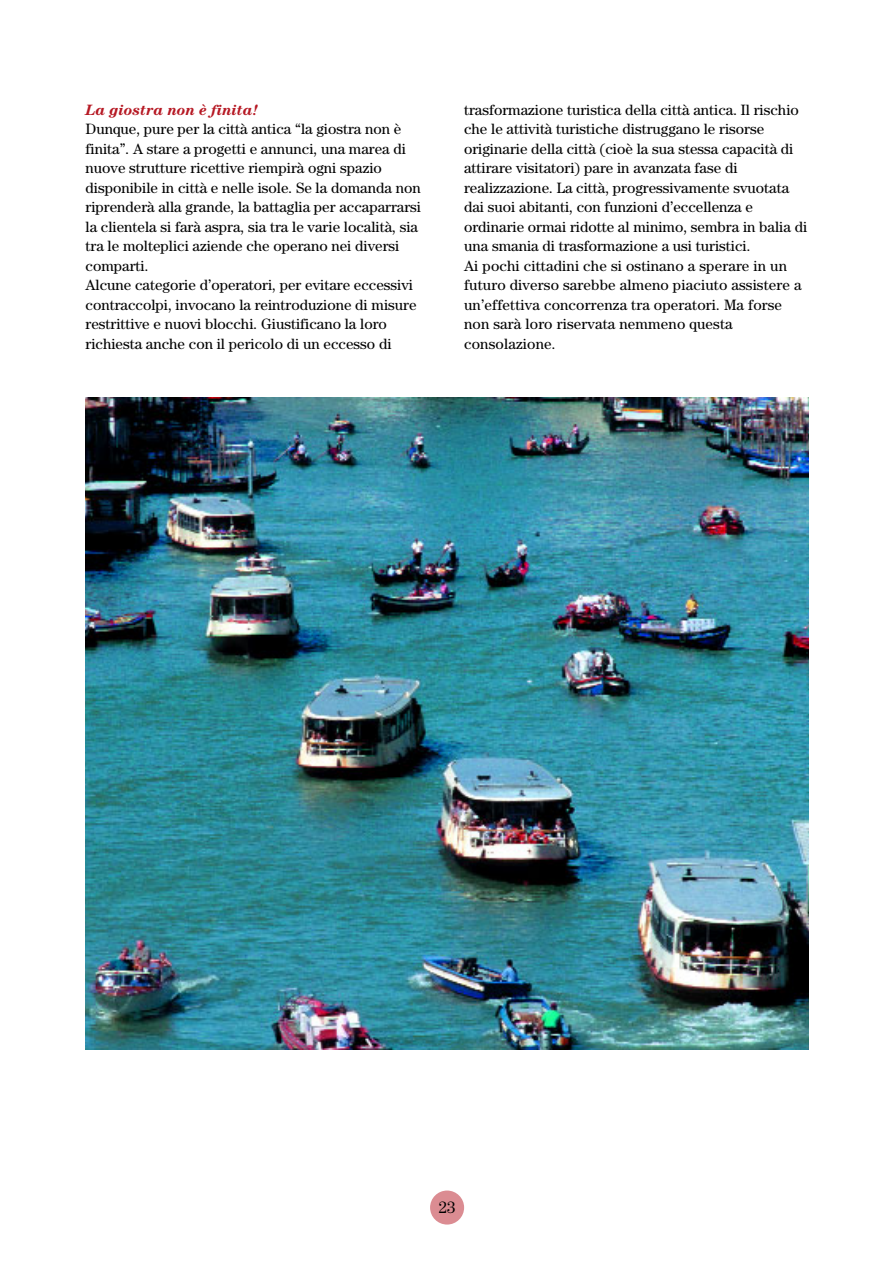
<style>
.page{position:relative;width:893px;height:1263px;background:#fff}
.page>*{position:absolute;margin:0;border:0;box-sizing:border-box;transform-origin:0 0}
.t1{font:16.5px "Century";color:#000}
.t2{font:15px/19.5px "Century";color:#000}
.t3{font:italic 700 15px "Century";color:#b61924}
</style>
<div class="page">
<div style="left:430px;top:1191px;width:34px;height:34px;background:#db8c92;border-radius:50%"></div>
<img style="left:85px;top:397px;width:723px;height:653px">
<p class="t3" style="left:85px;top:105px;width:174px">La giostra non è finita!</p>
<p class="t2" style="left:85px;top:121px;width:337px">Dunque, pure per la città antica “la giostra non è finita”. A stare a progetti e annunci, una marea di nuove strutture ricettive riempirà ogni spazio disponibile in città e nelle isole. Se la domanda non riprenderà alla grande, la battaglia per accaparrarsi la clientela si farà aspra, sia tra le varie località, sia tra le molteplici aziende che operano nei diversi comparti.<br>Alcune categorie d’operatori, per evitare eccessivi contraccolpi, invocano la reintroduzione di misure restrittive e nuovi blocchi. Giustificano la loro richiesta anche con il pericolo di un eccesso di</p>
<p class="t2" style="left:464px;top:101px;width:344px">trasformazione turistica della città antica. Il rischio che le attività turistiche distruggano le risorse originarie della città (cioè la sua stessa capacità di attirare visitatori) pare in avanzata fase di realizzazione. La città, progressivamente svuotata dai suoi abitanti, con funzioni d’eccellenza e ordinarie ormai ridotte al minimo, sembra in balia di una smania di trasformazione a usi turistici.<br>Ai pochi cittadini che si ostinano a sperare in un futuro diverso sarebbe almeno piaciuto assistere a un’effettiva concorrenza tra operatori. Ma forse non sarà loro riservata nemmeno questa consolazione.</p>
<p class="t1" style="left:439px;top:1201px;width:18px">23</p>
</div>
